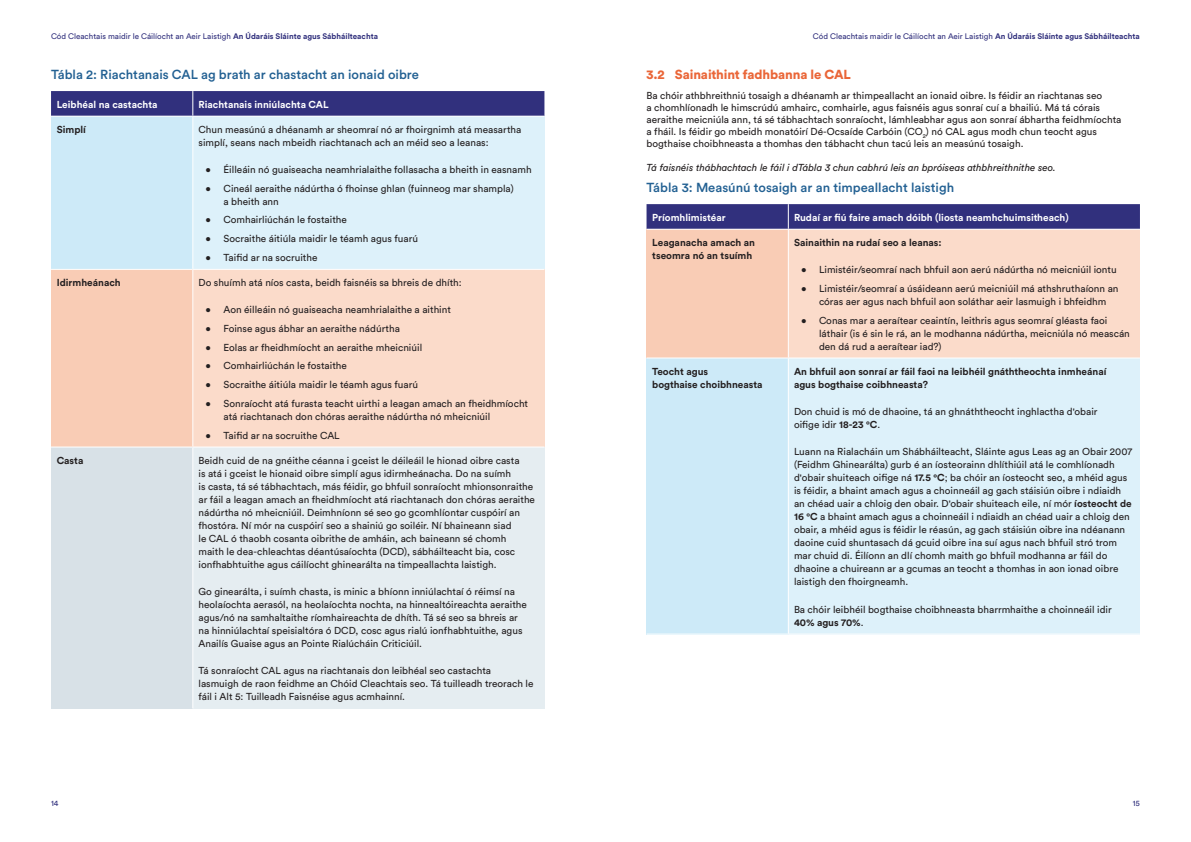
<style>
.page{position:relative;width:1191px;height:842px;background:#fff}
.page>*{position:absolute;margin:0;border:0;box-sizing:border-box;transform-origin:0 0}
.Heading_5{font:500 13px "Circular Std";color:#236193}
.Heading_3{font:900 13px "Circular Std";letter-spacing:-.005em;color:#ea6638}
.Table{font:10px/13px "Circular Std";color:#231f20}
.Body_Text{font:10px/12px "Circular Std";color:#231f20}
.Table-2{font:700 10px/13.4px "Circular Std";color:#231f20}
.Table-3{font:700 10px "Circular Std";color:#fff}
.Heading_4{font:italic 10px "Circular Std";color:#231f20}
.t1{font:8px "Circular Std";color:#31307d}
.s1{font-weight:700}
</style>
<div class="page">
<div style="left:51px;top:116px;width:142px;height:153px;background:#cdeaf8"></div>
<div style="left:193px;top:116px;width:351px;height:153px;background:#ddf1fa"></div>
<div style="left:51px;top:269px;width:142px;height:178px;background:#f9ccb5"></div>
<div style="left:193px;top:269px;width:351px;height:178px;background:#fbdbca"></div>
<div style="left:51px;top:447px;width:142px;height:261px;background:#d8e1e7"></div>
<div style="left:193px;top:447px;width:351px;height:261px;background:#e5edf1"></div>
<svg style="left:51px;top:91px;width:493px;height:25px;background:#34337f"></svg>
<hr style="left:51px;top:116px;width:142px;height:1px;background:#fff">
<hr style="left:193px;top:116px;width:351px;height:1px;background:#fff">
<hr style="left:192px;top:117px;width:1px;height:152px;background:#fff">
<hr style="left:51px;top:269px;width:142px;height:1px;background:#fff">
<hr style="left:193px;top:269px;width:351px;height:1px;background:#fff">
<hr style="left:192px;top:270px;width:1px;height:176px;background:#fff">
<hr style="left:51px;top:446px;width:142px;height:1px;background:#fff">
<hr style="left:193px;top:446px;width:351px;height:1px;background:#fff">
<hr style="left:192px;top:447px;width:1px;height:261px;background:#fff">
<div style="left:646px;top:229px;width:142px;height:129px;background:#f9ccb5"></div>
<div style="left:788px;top:229px;width:352px;height:129px;background:#fbdbca"></div>
<div style="left:646px;top:358px;width:142px;height:276px;background:#cdeaf8"></div>
<div style="left:788px;top:358px;width:352px;height:276px;background:#ddf1fa"></div>
<svg style="left:646px;top:204px;width:494px;height:25px;background:#34337f"></svg>
<hr style="left:646px;top:229px;width:142px;height:1px;background:#fff">
<hr style="left:788px;top:229px;width:352px;height:1px;background:#fff">
<hr style="left:788px;top:230px;width:1px;height:127px;background:#fff">
<hr style="left:646px;top:357px;width:142px;height:1px;background:#fff">
<hr style="left:788px;top:357px;width:352px;height:1px;background:#fff">
<hr style="left:788px;top:358px;width:1px;height:276px;background:#fff">
<p class="t1" style="left:51px;top:31px;width:328px">Cód Cleachtais maidir le Cáilíocht an Aeir Laistigh <span class="s1">An Údaráis Sláinte agus Sábháilteachta</span></p>
<p class="t1" style="left:813px;top:31px;width:328px">Cód Cleachtais maidir le Cáilíocht an Aeir Laistigh <span class="s1">An Údaráis Sláinte agus Sábháilteachta</span></p>
<p class="Heading_5" style="left:51px;top:66px;width:369px">Tábla 2: Riachtanais CAL ag brath ar chastacht an ionaid oibre</p>
<p class="Table-3" style="left:57px;top:98px;width:102px">Leibhéal na castachta</p>
<p class="Table-3" style="left:198px;top:98px;width:132px">Riachtanais inniúlachta CAL</p>
<p class="Table-2" style="left:57px;top:122px;width:31px">Simplí</p>
<p class="Table" style="left:198px;top:123px;width:324px">Chun measúnú a dhéanamh ar sheomraí nó ar fhoirgnimh atá measartha simplí, seans nach mbeidh riachtanach ach an méid seo a leanas:</p>
<p class="Table" style="left:205px;top:163px;width:328px">• Éilleáin nó guaiseacha neamhrialaithe follasacha a bheith in easnamh</p>
<p class="Table" style="left:223px;top:182px;width:292px;text-indent:-18px">• Cineál aeraithe nádúrtha ó fhoinse ghlan (fuinneog mar shampla) a bheith ann</p>
<p class="Table" style="left:205px;top:213px;width:143px">• Comhairliúchán le fostaithe</p>
<p class="Table" style="left:205px;top:232px;width:214px">• Socraithe áitiúla maidir le téamh agus fuarú</p>
<p class="Table" style="left:205px;top:251px;width:113px">• Taifid ar na socruithe</p>
<p class="Table-2" style="left:57px;top:276px;width:65px">Idirmheánach</p>
<p class="Table" style="left:198px;top:276px;width:265px">Do shuímh atá níos casta, beidh faisnéis sa bhreis de dhíth:</p>
<p class="Table" style="left:205px;top:303px;width:247px">• Aon éilleáin nó guaiseacha neamhrialaithe a aithint</p>
<p class="Table" style="left:205px;top:322px;width:196px">• Foinse agus ábhar an aeraithe nádúrtha</p>
<p class="Table" style="left:205px;top:340px;width:218px">• Eolas ar fheidhmíocht an aeraithe mheicniúil</p>
<p class="Table" style="left:205px;top:359px;width:143px">• Comhairliúchán le fostaithe</p>
<p class="Table" style="left:205px;top:378px;width:214px">• Socraithe áitiúla maidir le téamh agus fuarú</p>
<p class="Table" style="left:223px;top:397px;width:306px;text-indent:-18px">• Sonraíocht atá furasta teacht uirthi a leagan amach an fheidhmíocht atá riachtanach don chóras aeraithe nádúrtha nó mheicniúil</p>
<p class="Table" style="left:205px;top:428px;width:136px">• Taifid ar na socruithe CAL</p>
<p class="Table-2" style="left:57px;top:453px;width:28px">Casta</p>
<p class="Table" style="left:198px;top:453px;width:338px">Beidh cuid de na gnéithe céanna i gceist le déileáil le hionad oibre casta<br>is atá i gceist le hionaid oibre simplí agus idirmheánacha. Do na suímh<br>is casta, tá sé tábhachtach, más féidir, go bhfuil sonraíocht mhionsonraithe ar fáil a leagan amach an fheidhmíocht atá riachtanach don chóras aeraithe nádúrtha nó mheicniúil. Deimhníonn sé seo go gcomhlíontar cuspóirí an fhostóra. Ní mór na cuspóirí seo a shainiú go soiléir. Ní bhaineann siad<br>le CAL ó thaobh cosanta oibrithe de amháin, ach baineann sé chomh<br>maith le dea-chleachtas déantúsaíochta (DCD), sábháilteacht bia, cosc ionfhabhtuithe agus cáilíocht ghinearálta na timpeallachta laistigh.</p>
<p class="Table" style="left:198px;top:585px;width:330px">Go ginearálta, i suímh chasta, is minic a bhíonn inniúlachtaí ó réimsí na heolaíochta aerasól, na heolaíochta nochta, na hinnealtóireachta aeraithe agus/nó na samhaltaithe ríomhaireachta de dhíth. Tá sé seo sa bhreis ar na hinniúlachtaí speisialtóra ó DCD, cosc agus rialú ionfhabhtuithe, agus Anailís Guaise agus an Pointe Rialúcháin Criticiúil.</p>
<p class="Table" style="left:198px;top:664px;width:336px">Tá sonraíocht CAL agus na riachtanais don leibhéal seo castachta lasmuigh de raon feidhme an Chóid Cleachtais seo. Tá tuilleadh treorach le fáil i Alt 5: Tuilleadh Faisnéise agus acmhainní.</p>
<p class="Heading_3" style="left:646px;top:65px;width:206px">3.2 Sainaithint fadhbanna le CAL</p>
<p class="Body_Text" style="left:646px;top:89px;width:476px">Ba chóir athbhreithniú tosaigh a dhéanamh ar thimpeallacht an ionaid oibre. Is féidir an riachtanas seo<br>a chomhlíonadh le himscrúdú amhairc, comhairle, agus faisnéis agus sonraí cuí a bhailiú. Má tá córais aeraithe meicniúla ann, tá sé tábhachtach sonraíocht, lámhleabhar agus aon sonraí ábhartha feidhmíochta a fháil. Is féidir go mbeidh monatóirí Dé-Ocsaíde Carbóin (CO<sub>2</sub>) nó CAL agus modh chun teocht agus bogthaise choibhneasta a thomhas den tábhacht chun tacú leis an measúnú tosaigh.</p>
<p class="Heading_4" style="left:646px;top:161px;width:411px">Tá faisnéis thábhachtach le fáil i dTábla 3 chun cabhrú leis an bpróiseas athbhreithnithe seo.</p>
<p class="Heading_5" style="left:646px;top:179px;width:309px">Tábla 3: Measúnú tosaigh ar an timpeallacht laistigh</p>
<p class="Table-3" style="left:652px;top:211px;width:75px">Príomhlimistéar</p>
<p class="Table-3" style="left:794px;top:211px;width:276px">Rudaí ar fiú faire amach dóibh (liosta neamhchuimsitheach)</p>
<p class="Table-2" style="left:652px;top:235px;width:104px">Leaganacha amach an tseomra nó an tsuímh</p>
<p class="Table-2" style="left:794px;top:235px;width:149px">Sainaithin na rudaí seo a leanas:</p>
<p class="Table" style="left:801px;top:263px;width:317px">• Limistéir/seomraí nach bhfuil aon aerú nádúrtha nó meicniúil iontu</p>
<p class="Table" style="left:801px;top:282px;width:319px;text-align:center">• Limistéir/seomraí a úsáideann aerú meicniúil má athshruthaíonn an córas aer agus nach bhfuil aon soláthar aeir lasmuigh i bhfeidhm</p>
<p class="Table" style="left:819px;top:313px;width:312px;text-indent:-18px">• Conas mar a aeraítear ceaintín, leithris agus seomraí gléasta faoi láthair (is é sin le rá, an le modhanna nádúrtha, meicniúla nó meascán den dá rud a aeraítear iad?)</p>
<p class="Table-2" style="left:652px;top:364px;width:112px;line-height:13px">Teocht agus<br>bogthaise choibhneasta</p>
<p class="Table-2" style="left:794px;top:364px;width:314px">An bhfuil aon sonraí ar fáil faoi na leibhéil gnáththeochta inmheánaí agus bogthaise coibhneasta?</p>
<p class="Table" style="left:794px;top:405px;width:305px">Don chuid is mó de dhaoine, tá an ghnáththeocht inghlactha d'obair oifige idir <span class="s1">18-23</span> °<span class="s1">C</span>.</p>
<p class="Table" style="left:794px;top:445px;width:340px">Luann na Rialacháin um Shábháilteacht, Sláinte agus Leas ag an Obair 2007 (Feidhm Ghinearálta) gurb é an íosteorainn dhlíthiúil atá le comhlíonadh d'obair shuiteach oifige ná <span class="s1">17.5</span> °<span class="s1">C</span>; ba chóir an íosteocht seo, a mhéid agus is féidir, a bhaint amach agus a choinneáil ag gach stáisiún oibre i ndiaidh an chéad uair a chloig den obair. D'obair shuiteach eile, ní mór <span class="s1">íosteocht de 16</span> °<span class="s1">C</span> a bhaint amach agus a choinneáil i ndiaidh an chéad uair a chloig den obair, a mhéid agus is féidir le réasún, ag gach stáisiún oibre ina ndéanann daoine cuid shuntasach dá gcuid oibre ina suí agus nach bhfuil stró trom mar chuid di. Éilíonn an dlí chomh maith go bhfuil modhanna ar fáil do dhaoine a chuireann ar a gcumas an teocht a thomhas in aon ionad oibre laistigh den fhoirgneamh.</p>
<p class="Table" style="left:794px;top:602px;width:319px">Ba chóir leibhéil bogthaise choibhneasta bharrmhaithe a choinneáil idir<br><span class="s1">40% agus 70%</span>.</p>
<p class="t1" style="left:51px;top:798px;width:9px">14</p>
<p class="t1" style="left:1132px;top:798px;width:9px">15</p>
</div>
